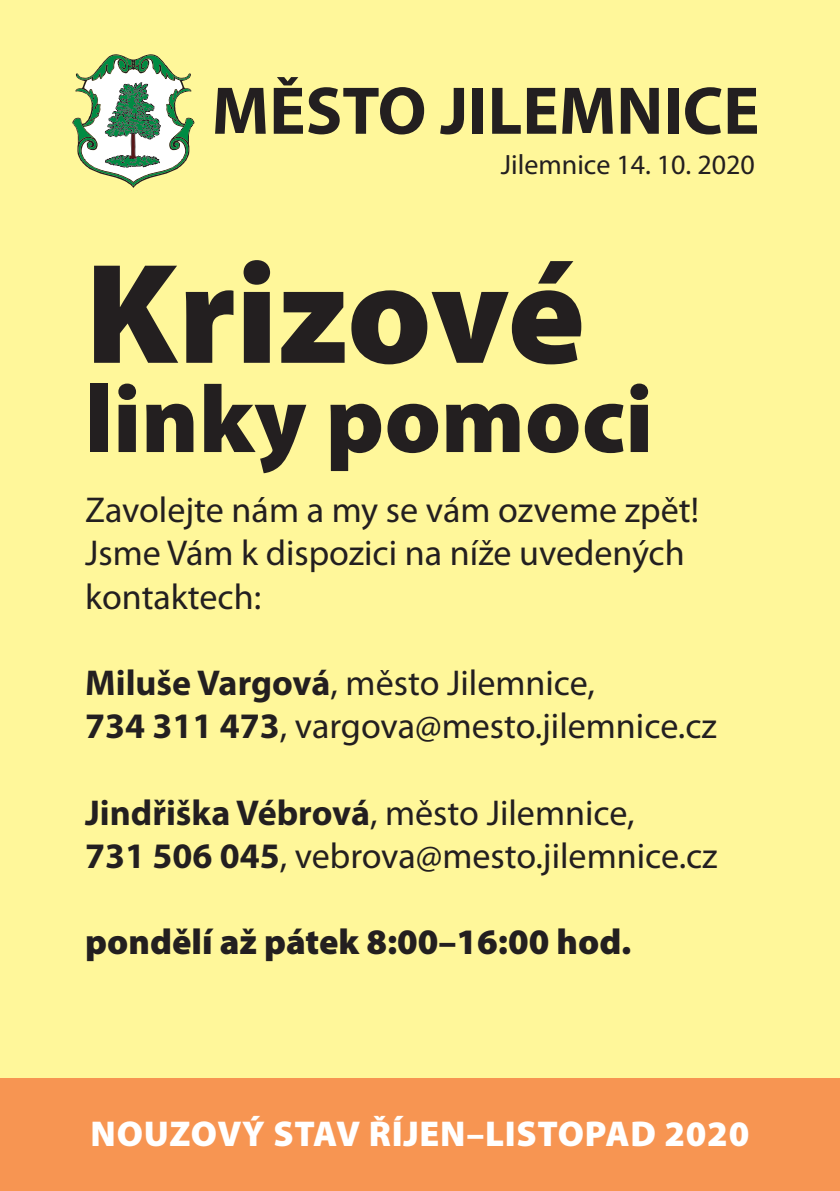
<style>
.page{position:relative;width:840px;height:1191px;background:#fff}
.page>*{position:absolute;margin:0;border:0;box-sizing:border-box;transform-origin:0 0}
.t1{font:900 144px "Myriad Pro";letter-spacing:-.005em;color:#231f20}
.t2{font:900 96px "Myriad Pro";color:#231f20}
.t3{font:700 68px "Myriad Pro";color:#231f20}
.t4{font:36px/43.2px "Myriad Pro";color:#231f20}
.t5{font:900 36px "Myriad Pro";letter-spacing:.02em;color:#fff}
.t6{font:900 36px "Myriad Pro";color:#231f20}
.t7{font:28px "Myriad Pro";color:#231f20}
.s1{font-weight:700}
</style>
<div class="page">
<div style="left:0;top:0;width:839px;height:1078px;background:#fff79a"></div>
<div style="left:0;top:1078px;width:839px;height:113px;background:#f79552"></div>
<svg style="left:72px;top:54px;width:122px;height:134px"></svg>
<h3 class="t3" style="left:211px;top:85px;width:549px">MĚSTO JILEMNICE</h3>
<p class="t7" style="left:500px;top:154px;width:255px">Jilemnice 14. 10. 2020</p>
<h1 class="t1" style="left:85px;top:260px;width:501px">Krizové</h1>
<h2 class="t2" style="left:85px;top:384px;width:569px">linky pomoci</h2>
<p class="t4" style="left:85px;top:491px;width:615px">Zavolejte nám a my se vám ozveme zpět!<br>Jsme Vám k dispozici na níže uvedených kontaktech:</p>
<p class="t4" style="left:85px;top:664px;width:633px"><span class="s1">Miluše Vargová</span>, město Jilemnice,<br><span class="s1">734 311 473</span>, vargova@mesto.jilemnice.cz</p>
<p class="t4" style="left:85px;top:794px;width:633px"><span class="s1">Jindřiška Vébrová</span>, město Jilemnice,<br><span class="s1">731 506 045</span>, vebrova@mesto.jilemnice.cz</p>
<p class="t6" style="left:85px;top:928px;width:547px">pondělí až pátek 8:00–16:00 hod.</p>
<p class="t5" style="left:91px;top:1120px;width:659px">NOUZOVÝ STAV ŘÍJEN–LISTOPAD 2020</p>
</div>
